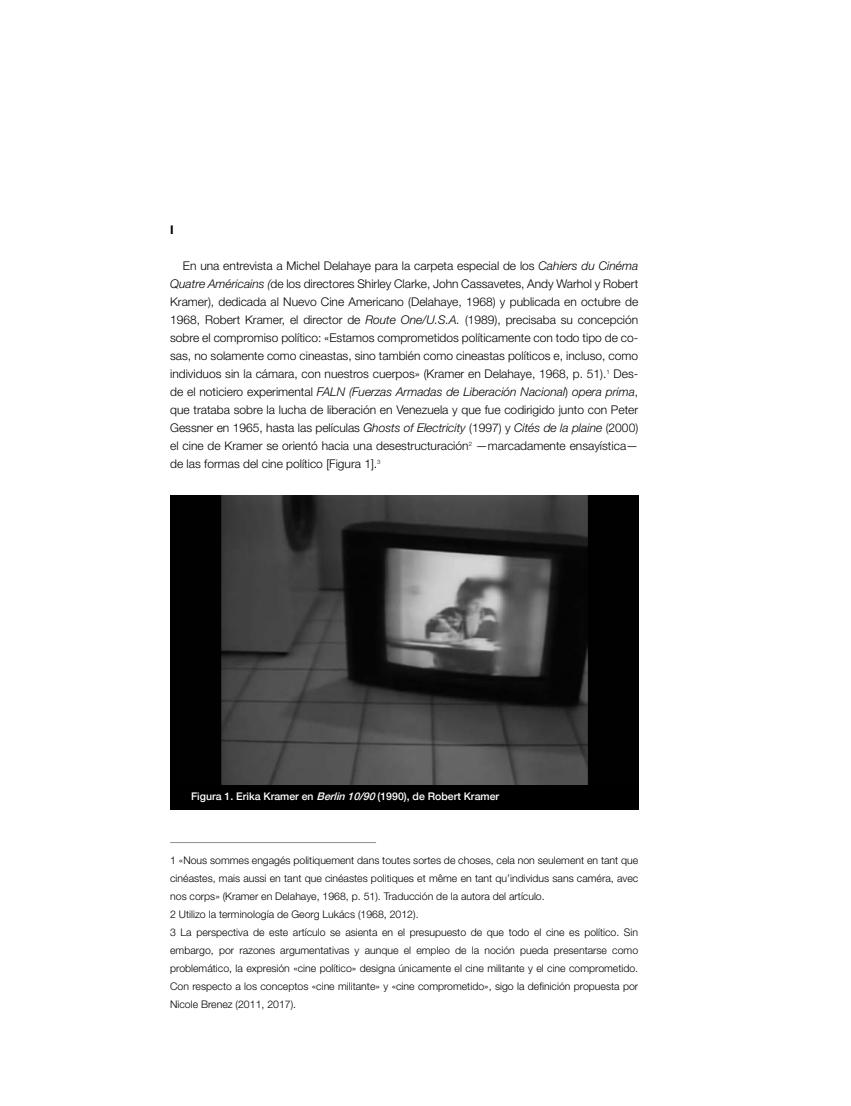
<style>
.page{position:relative;width:851px;height:1106px;background:#fff}
.page>*{position:absolute;margin:0;border:0;box-sizing:border-box;transform-origin:0 0}
.t1{font:300 12px/18px "Helvetica Neue LT Std";color:#000;text-align:justify}
.t2{font:700 12px "Helvetica Neue LT Std";color:#000}
.t3{font:300 10.5px/18px "Helvetica Neue LT Std";color:#000}
.t4{font:500 10.5px "Helvetica 65";color:#fff}
.s1{font-style:italic}
</style>
<div class="page">
<img style="left:170px;top:496px;width:468px;height:289px">
<div style="left:170px;top:785px;width:468px;height:24px;background:#000"></div>
<hr style="left:170px;top:842px;width:206px;height:1px;background:#939598">
<p class="t2" style="left:170px;top:222px;width:5px">I</p>
<p class="t1" style="left:170px;top:256px;width:469px;text-indent:13px">En una entrevista a Michel Delahaye para la carpeta especial de los <span class="s1">Cahiers du Cinéma Quatre Américains (</span>de los directores Shirley Clarke, John Cassavetes, Andy Warhol y Robert Kramer), dedicada al Nuevo Cine Americano (Delahaye, 1968) y publicada en octubre de 1968, Robert Kramer, el director de <span class="s1">Route One/U.S.A.</span> (1989), precisaba su concepción sobre el compromiso político: «Estamos comprometidos políticamente con todo tipo de co&shy;sas, no solamente como cineastas, sino también como cineastas políticos e, incluso, como individuos sin la cámara, con nuestros cuerpos» (Kramer en Delahaye, 1968, p. 51).<sup>1</sup> Des&shy;de el noticiero experimental <span class="s1">FALN (Fuerzas Armadas de Liberación Nacional</span>) <span class="s1">opera prima</span>, que trataba sobre la lucha de liberación en Venezuela y que fue codirigido junto con Peter Gessner en 1965, hasta las películas <span class="s1">Ghosts of Electricity</span> (1997) y <span class="s1">Cités de la plaine</span> (2000) el cine de Kramer se orientó hacia una desestructuración<sup>2</sup> —marcadamente ensayística— de las formas del cine político [Figura 1].<sup>3</sup></p>
<p class="t4" style="left:191px;top:789px;width:309px">Figura 1. Erika Kramer en <span class="s1">Berlin10/90</span>(1990), de Robert Kramer</p>
<p class="t3" style="left:170px;top:851px;width:469px">1 «Nous sommes engagés politiquement dans toutes sortes de choses, cela non seulement en tant que cinéastes, mais aussi en tant que cinéastes politiques et même en tant qu’individus sans caméra, avec nos corps» (Kramer en Delahaye, 1968, p. 51). Traducción de la autora del artículo.<br>2 Utilizo la terminología de Georg Lukács (1968, 2012).<br>3 La perspectiva de este artículo se asienta en el presupuesto de que todo el cine es político. Sin embargo, por razones argumentativas y aunque el empleo de la noción pueda presentarse como problemático, la expresión «cine político» designa únicamente el cine militante y el cine comprometido.<br>Con respecto a los conceptos «cine militante» y «cine comprometido», sigo la definición propuesta por Nicole Brenez (2011, 2017).</p>
</div>
